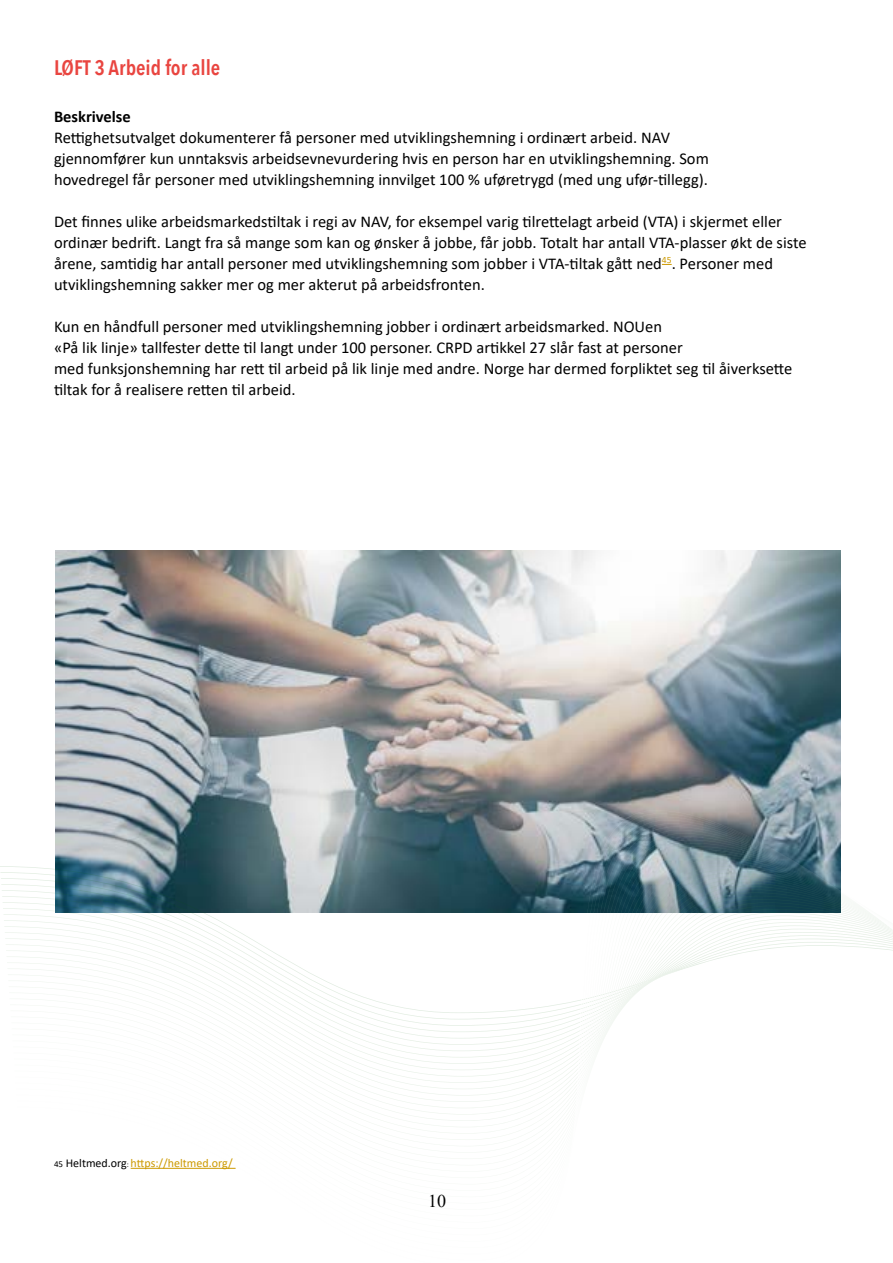
<style>
.page{position:relative;width:893px;height:1263px;background:#fff}
.page>*{position:absolute;margin:0;border:0;box-sizing:border-box;transform-origin:0 0}
.t1{font:600 21px "Avenir Next Condensed";color:#e94540}
.t2{font:18px "Times New Roman";color:#000}
.t3{font:16.5px/21px "Calibri";color:#000}
.t4{font:700 16.5px "Calibri";color:#000}
.t5{font:12px "Calibri";color:#c90}
.s1{font-size:9px;color:#000}
.s2{color:#000}
.s3{font-size:7.5px;color:#000}
</style>
<div class="page">
<img style="left:56px;top:551px;width:785px;height:259px">
<svg style="left:18px;top:810px;width:875px;height:359px"></svg>
<hr style="left:131px;top:1168px;width:105px;height:1px;background:#c90">
<p class="t1" style="left:54px;top:50px;width:168px">LØFT 3 Arbeid for alle</p>
<p class="t4" style="left:54px;top:105px;width:78px">Beskrivelse</p>
<p class="t3" style="left:54px;top:126px;width:656px">Rettighetsutvalget dokumenterer få personer med utviklingshemning i ordinært arbeid. NAV gjennomfører kun unntaksvis arbeidsevnevurdering hvis en person har en utviklingshemning. Som hovedregel får personer med utviklingshemning innvilget 100 % uføretrygd (med ung ufør-tillegg).</p>
<p class="t3" style="left:54px;top:210px;width:754px">Det finnes ulike arbeidsmarkedstiltak i regi av NAV, for eksempel varig tilrettelagt arbeid (VTA) i skjermet eller ordinær bedrift. Langt fra så mange som kan og ønsker å jobbe, får jobb. Totalt har antall VTA-plasser økt de siste årene, samtidig har antall personer med utviklingshemning som jobber i VTA-tiltak gått ned<sup>45</sup>. Personer med utviklingshemning sakker mer og mer akterut på arbeidsfronten.</p>
<p class="t3" style="left:54px;top:315px;width:740px">Kun en håndfull personer med utviklingshemning jobber i ordinært arbeidsmarked. NOUen<br>«På lik linje» tallfester dette til langt under 100 personer. CRPD artikkel 27 slår fast at personer<br>med funksjonshemning har rett til arbeid på lik linje med andre. Norge har dermed forpliktet seg til åiverksette tiltak for å realisere retten til arbeid.</p>
<p class="t5" style="left:54px;top:1154px;width:180px"><span class="s1">45</span> <span class="s2">Heltmed.org</span><span class="s3">:</span> https://heltmed.org/</p>
<p class="t2" style="left:428px;top:1188px;width:19px">10</p>
</div>
